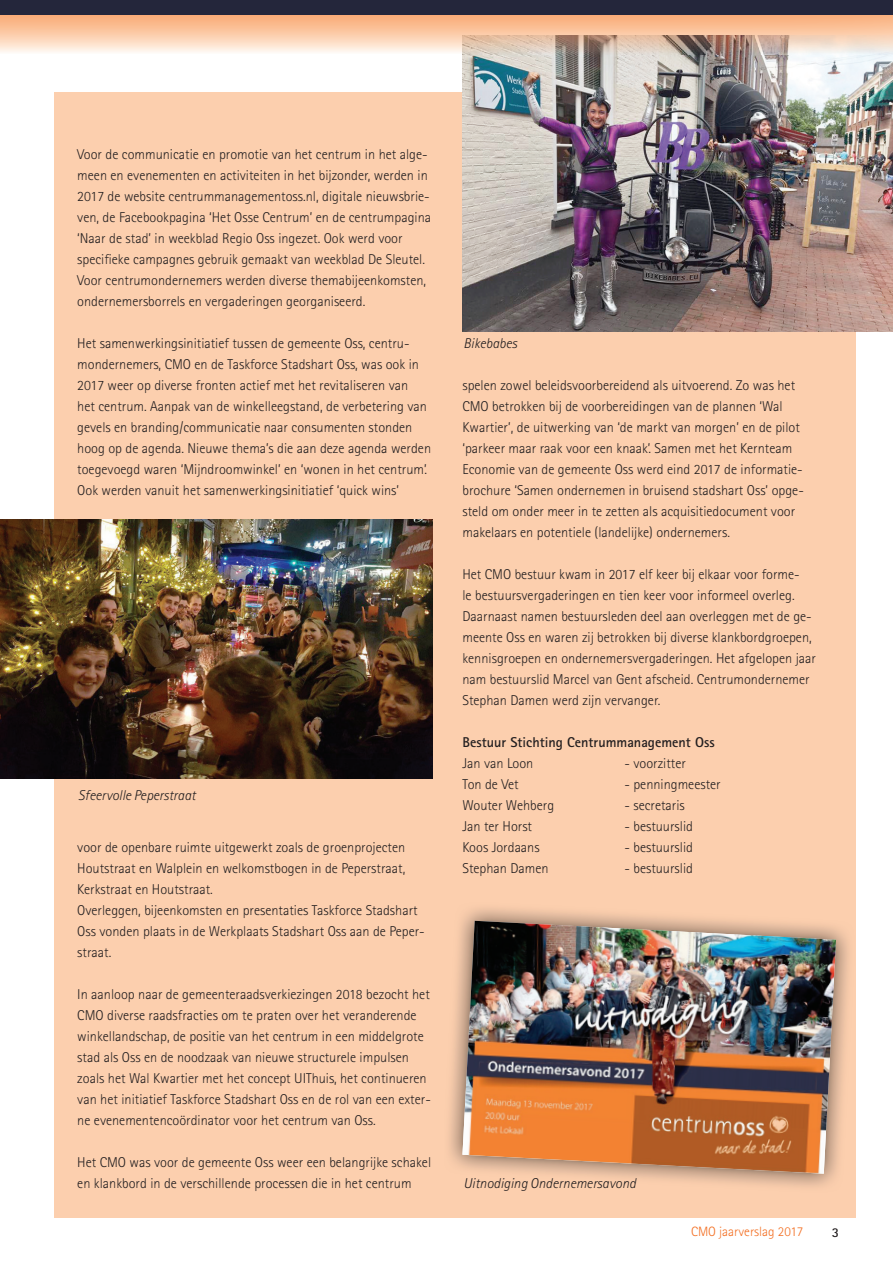
<style>
.page{position:relative;width:893px;height:1263px;background:#fff}
.page>*{position:absolute;margin:0;border:0;box-sizing:border-box;transform-origin:0 0}
.t1{font:300 14.25px/21px "Rotis Sans Serif";color:#231f20}
.t2{font:italic 300 14.25px "Rotis Sans Serif";color:#231f20}
.t3{font:700 14.25px "Rotis Sans Serif";color:#231f20}
.t4{font:300 13.5px "Rotis Sans Serif";color:#f36e21}
.t5{font:700 13.5px "Rotis Sans Serif";color:#231f20}
</style>
<div class="page">
<div style="left:54px;top:92px;width:801px;height:1125px;background:#fccfae"></div>
<img style="left:0;top:519px;width:433px;height:259px">
<img style="left:462px;top:921px;width:374px;height:253px">
<img style="left:462px;top:54px;width:431px;height:277px">
<img style="left:0;top:15px;width:893px;height:39px">
<div style="left:0;top:0;width:893px;height:15px;background:#24263b"></div>
<p class="t1" style="left:77px;top:144px;width:355px">Voor de communicatie en promotie van het centrum in het alge&shy;meen en evenementen en activiteiten in het bijzonder, werden in 2017 de website centrummanagementoss.nl, digitale nieuwsbrie&shy;ven, de Facebookpagina ‘Het Osse Centrum’ en de centrumpagina ‘Naar de stad’ in weekblad Regio Oss ingezet. Ook werd voor specifieke campagnes gebruik gemaakt van weekblad De Sleutel.<br>Voor centrumondernemers werden diverse themabijeenkomsten, ondernemersborrels en vergaderingen georganiseerd.</p>
<p class="t1" style="left:77px;top:333px;width:355px">Het samenwerkingsinitiatief tussen de gemeente Oss, centru&shy;mondernemers, CMO en de Taskforce Stadshart Oss, was ook in 2017 weer op diverse fronten actief met het revitaliseren van<br>het centrum. Aanpak van de winkelleegstand, de verbetering van gevels en branding/communicatie naar consumenten stonden hoog op de agenda. Nieuwe thema’s die aan deze agenda werden toegevoegd waren ‘Mijndroomwinkel’ en ‘wonen in het centrum’.<br>Ook werden vanuit het samenwerkingsinitiatief ‘quick wins’</p>
<p class="t2" style="left:78px;top:787px;width:119px">Sfeervolle Peperstraat</p>
<p class="t1" style="left:77px;top:837px;width:349px">voor de openbare ruimte uitgewerkt zoals de groenprojecten Houtstraat en Walplein en welkomstbogen in de Peperstraat, Kerkstraat en Houtstraat.<br>Overleggen, bijeenkomsten en presentaties Taskforce Stadshart Oss vonden plaats in de Werkplaats Stadshart Oss aan de Peper&shy;straat.</p>
<p class="t1" style="left:77px;top:984px;width:355px">In aanloop naar de gemeenteraadsverkiezingen 2018 bezocht het CMO diverse raadsfracties om te praten over het veranderende winkellandschap, de positie van het centrum in een middelgrote stad als Oss en de noodzaak van nieuwe structurele impulsen zoals het Wal Kwartier met het concept UIThuis, het continueren van het initiatief Taskforce Stadshart Oss en de rol van een exter&shy;ne evenementencoördinator voor het centrum van Oss.</p>
<p class="t1" style="left:77px;top:1152px;width:355px">Het CMO was voor de gemeente Oss weer een belangrijke schakel en klankbord in de verschillende processen die in het centrum</p>
<p class="t2" style="left:463px;top:335px;width:55px">Bikebabes</p>
<p class="t1" style="left:462px;top:375px;width:343px">spelen zowel beleidsvoorbereidend als uitvoerend. Zo was het CMO betrokken bij de voorbereidingen van de plannen ‘Wal Kwartier’, de uitwerking van ‘de markt van morgen’ en de pilot ‘parkeer maar raak voor een knaak’. Samen met het Kernteam Economie van de gemeente Oss werd eind 2017 de informatie&shy;brochure ‘Samen ondernemen in bruisend stadshart Oss’ opge&shy;steld om onder meer in te zetten als acquisitiedocument voor makelaars en potentiele (landelijke) ondernemers.</p>
<p class="t1" style="left:462px;top:564px;width:355px">Het CMO bestuur kwam in 2017 elf keer bij elkaar voor forme-<br>le bestuursvergaderingen en tien keer voor informeel overleg.<br>Daarnaast namen bestuursleden deel aan overleggen met de ge&shy;meente Oss en waren zij betrokken bij diverse klankbordgroepen, kennisgroepen en ondernemersvergaderingen. Het afgelopen jaar nam bestuurslid Marcel van Gent afscheid. Centrumondernemer Stephan Damen werd zijn vervanger.</p>
<p class="t3" style="left:462px;top:733px;width:254px">Bestuur Stichting Centrummanagement Oss</p>
<p class="t1" style="left:462px;top:753px;width:72px">Jan van Loon</p>
<p class="t1" style="left:624px;top:753px;width:63px">- voorzitter</p>
<p class="t1" style="left:462px;top:774px;width:58px">Ton de Vet</p>
<p class="t1" style="left:624px;top:774px;width:98px">- penningmeester</p>
<p class="t1" style="left:462px;top:795px;width:93px">Wouter Wehberg</p>
<p class="t1" style="left:624px;top:795px;width:62px">- secretaris</p>
<p class="t1" style="left:462px;top:816px;width:71px">Jan ter Horst</p>
<p class="t1" style="left:624px;top:816px;width:70px">- bestuurslid</p>
<p class="t1" style="left:462px;top:837px;width:79px">Koos Jordaans</p>
<p class="t1" style="left:624px;top:837px;width:70px">- bestuurslid</p>
<p class="t1" style="left:462px;top:858px;width:88px">Stephan Damen</p>
<p class="t1" style="left:624px;top:858px;width:70px">- bestuurslid</p>
<p class="t2" style="left:463px;top:1175px;width:174px">Uitnodiging Ondernemersavond</p>
<p class="t4" style="left:691px;top:1224px;width:114px">CMO jaarverslag 2017</p>
<p class="t5" style="left:832px;top:1223px;width:9px">3</p>
</div>
